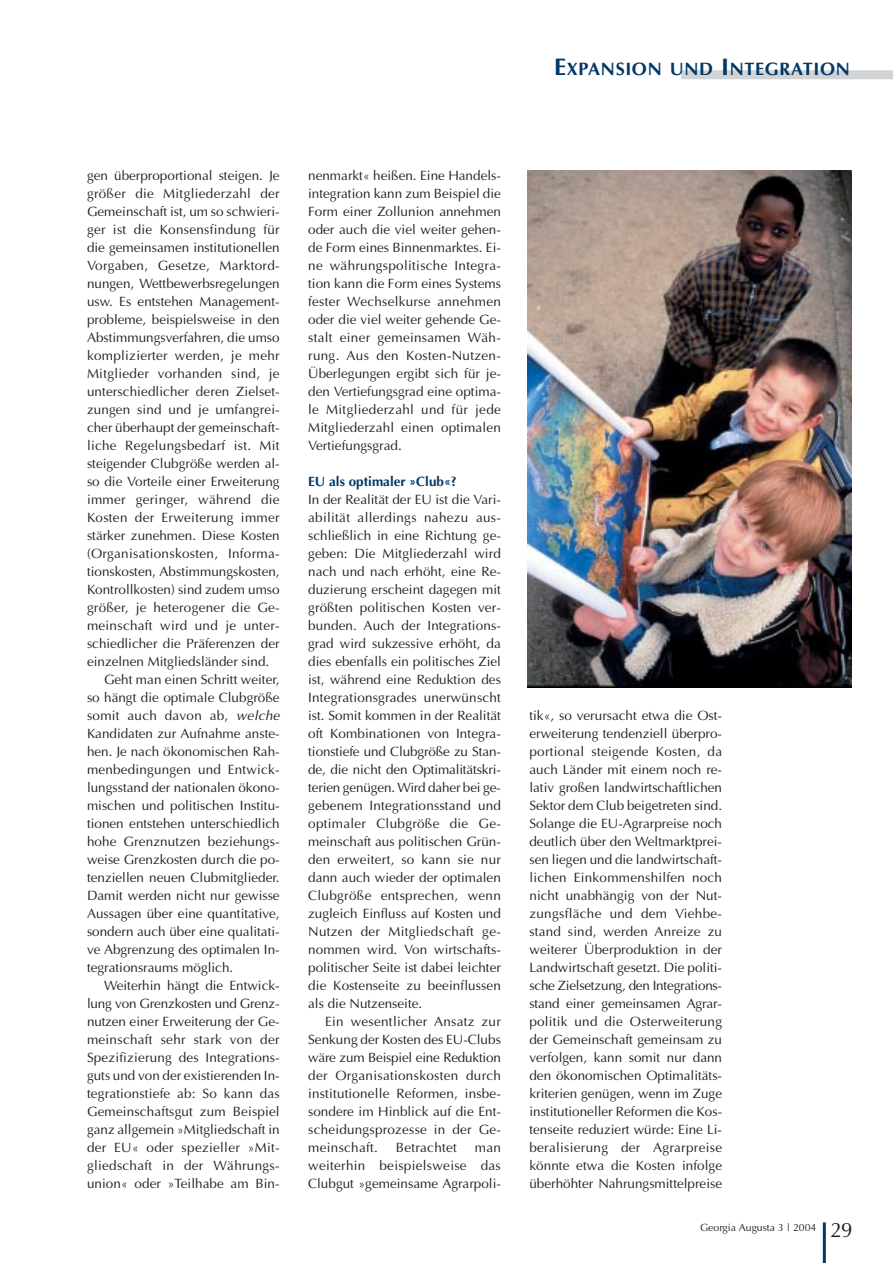
<style>
.page{position:relative;width:893px;height:1263px;background:#fff}
.page>*{position:absolute;margin:0;border:0;box-sizing:border-box;transform-origin:0 0}
.t1{font:700 18px "Optima";letter-spacing:.035em;color:#003867}
.t2{font:13.5px/18px "Optima";color:#231f1f;text-align:justify}
.t3{font:13.5px "Optima";letter-spacing:.02em;color:#231f1f}
.t4{font:700 13.5px "Optima";color:#003867}
.t5{font:10.5px "Optima";color:#231f1f}
.s1{font-size:24px}
.s2{font-style:italic}
.s3{font-size:21px}
</style>
<div class="page">
<hr style="left:822px;top:1222px;width:3px;height:41px;background:#003867">
<div style="left:681px;top:70px;width:211px;height:9px;background:#d1d3d5"></div>
<img style="left:528px;top:170px;width:323px;height:517px">
<h1 class="t1" style="left:554px;top:61px;width:297px"><span class="s1">E</span>XPANSION UND <span class="s1">I</span>NTEGRATION</h1>
<p class="t2" style="left:87px;top:168px;width:194px">gen überproportional steigen. Je</p>
<p class="t3" style="left:87px;top:188px;width:194px">größer die Mitgliederzahl der</p>
<p class="t2" style="left:87px;top:204px;width:194px">Gemeinschaft ist, um so schwieri-</p>
<p class="t3" style="left:87px;top:224px;width:194px">ger ist die Konsensfindung für</p>
<p class="t2" style="left:87px;top:240px;width:194px">die gemeinsamen institutionellen</p>
<p class="t3" style="left:87px;top:260px;width:194px">Vorgaben, Gesetze, Marktord-</p>
<p class="t2" style="left:87px;top:276px;width:194px">nungen, Wettbewerbsregelungen</p>
<p class="t2" style="left:87px;top:294px;width:194px">usw. Es entstehen Management-</p>
<p class="t2" style="left:87px;top:312px;width:194px">probleme, beispielsweise in den</p>
<p class="t2" style="left:87px;top:330px;width:194px">Abstimmungsverfahren, die umso</p>
<p class="t3" style="left:87px;top:350px;width:194px">komplizierter werden, je mehr</p>
<p class="t3" style="left:87px;top:368px;width:194px">Mitglieder vorhanden sind, je</p>
<p class="t2" style="left:87px;top:384px;width:194px">unterschiedlicher deren Zielset-</p>
<p class="t2" style="left:87px;top:402px;width:194px">zungen sind und je umfangrei-</p>
<p class="t2" style="left:87px;top:420px;width:194px">cher überhaupt der gemeinschaft-</p>
<p class="t3" style="left:87px;top:440px;width:194px">liche Regelungsbedarf ist. Mit</p>
<p class="t2" style="left:87px;top:456px;width:194px">steigender Clubgröße werden al-</p>
<p class="t2" style="left:87px;top:474px;width:194px">so die Vorteile einer Erweiterung</p>
<p class="t3" style="left:87px;top:494px;width:194px">immer geringer, während die</p>
<p class="t3" style="left:87px;top:512px;width:194px">Kosten der Erweiterung immer</p>
<p class="t2" style="left:87px;top:528px;width:194px">stärker zunehmen. Diese Kosten</p>
<p class="t3" style="left:87px;top:548px;width:194px">(Organisationskosten, Informa-</p>
<p class="t2" style="left:87px;top:564px;width:194px">tionskosten, Abstimmungskosten,</p>
<p class="t2" style="left:87px;top:582px;width:194px">Kontrollkosten) sind zudem umso</p>
<p class="t3" style="left:87px;top:602px;width:194px">größer, je heterogener die Ge-</p>
<p class="t3" style="left:87px;top:620px;width:194px">meinschaft wird und je unter-</p>
<p class="t2" style="left:87px;top:636px;width:194px">schiedlicher die Präferenzen der</p>
<p class="t2" style="left:87px;top:654px;width:184px">einzelnen Mitgliedsländer sind.</p>
<p class="t2" style="left:104px;top:672px;width:177px">Geht man einen Schritt weiter,</p>
<p class="t2" style="left:87px;top:690px;width:194px">so hängt die optimale Clubgröße</p>
<p class="t3" style="left:87px;top:710px;width:194px">somit auch davon ab, <span class="s2">welche</span></p>
<p class="t2" style="left:87px;top:726px;width:194px">Kandidaten zur Aufnahme anste-</p>
<p class="t2" style="left:87px;top:744px;width:194px">hen. Je nach ökonomischen Rah-</p>
<p class="t2" style="left:87px;top:762px;width:194px">menbedingungen und Entwick-</p>
<p class="t2" style="left:87px;top:780px;width:194px">lungsstand der nationalen ökono-</p>
<p class="t2" style="left:87px;top:798px;width:194px">mischen und politischen Institu-</p>
<p class="t2" style="left:87px;top:816px;width:194px">tionen entstehen unterschiedlich</p>
<p class="t2" style="left:87px;top:834px;width:194px">hohe Grenznutzen beziehungs-</p>
<p class="t2" style="left:87px;top:852px;width:194px">weise Grenzkosten durch die po-</p>
<p class="t2" style="left:87px;top:870px;width:194px">tenziellen neuen Clubmitglieder.</p>
<p class="t2" style="left:87px;top:888px;width:194px">Damit werden nicht nur gewisse</p>
<p class="t2" style="left:87px;top:906px;width:194px">Aussagen über eine quantitative,</p>
<p class="t2" style="left:87px;top:924px;width:194px">sondern auch über eine qualitati-</p>
<p class="t2" style="left:87px;top:942px;width:194px">ve Abgrenzung des optimalen In-</p>
<p class="t2" style="left:87px;top:960px;width:148px">tegrationsraums möglich.</p>
<p class="t2" style="left:104px;top:978px;width:177px">Weiterhin hängt die Entwick-</p>
<p class="t2" style="left:87px;top:996px;width:194px">lung von Grenzkosten und Grenz-</p>
<p class="t2" style="left:87px;top:1014px;width:194px">nutzen einer Erweiterung der Ge-</p>
<p class="t3" style="left:87px;top:1034px;width:194px">meinschaft sehr stark von der</p>
<p class="t2" style="left:87px;top:1050px;width:194px">Spezifizierung des Integrations-</p>
<p class="t2" style="left:87px;top:1068px;width:194px">guts und von der existierenden In-</p>
<p class="t2" style="left:87px;top:1086px;width:194px">tegrationstiefe ab: So kann das</p>
<p class="t2" style="left:87px;top:1104px;width:194px">Gemeinschaftsgut zum Beispiel</p>
<p class="t2" style="left:87px;top:1122px;width:194px">ganz allgemein »Mitgliedschaft in</p>
<p class="t3" style="left:87px;top:1142px;width:194px">der EU« oder spezieller »Mit-</p>
<p class="t3" style="left:87px;top:1160px;width:194px">gliedschaft in der Währungs-</p>
<p class="t2" style="left:87px;top:1176px;width:194px">union« oder »Teilhabe am Bin-</p>
<p class="t2" style="left:308px;top:168px;width:194px">nenmarkt« heißen. Eine Handels&shy;integration kann zum Beispiel die Form einer Zollunion annehmen oder auch die viel weiter gehen&shy;de Form eines Binnenmarktes. Ei&shy;ne währungspolitische Integra&shy;tion kann die Form eines Systems fester Wechselkurse annehmen oder die viel weiter gehende Ge&shy;stalt einer gemeinsamen Wäh&shy;rung. Aus den Kosten-Nutzen-Überlegungen ergibt sich für je&shy;den Vertiefungsgrad eine optima&shy;le Mitgliederzahl und für jede Mitgliederzahl einen optimalen Vertiefungsgrad.</p>
<p class="t4" style="left:308px;top:476px;width:150px">EU als optimaler »Club«?</p>
<p class="t2" style="left:308px;top:492px;width:194px">In der Realität der EU ist die Vari&shy;abilität allerdings nahezu aus&shy;schließlich in eine Richtung ge&shy;geben: Die Mitgliederzahl wird nach und nach erhöht, eine Re&shy;duzierung erscheint dagegen mit größten politischen Kosten ver&shy;bunden. Auch der Integrations&shy;grad wird sukzessive erhöht, da dies ebenfalls ein politisches Ziel ist, während eine Reduktion des Integrationsgrades unerwünscht ist. Somit kommen in der Realität oft Kombinationen von Integra&shy;tionstiefe und Clubgröße zu Stan&shy;de, die nicht den Optimalitätskri&shy;terien genügen. Wird daher bei ge&shy;gebenem Integrationsstand und optimaler Clubgröße die Ge&shy;meinschaft aus politischen Grün&shy;den erweitert, so kann sie nur dann auch wieder der optimalen Clubgröße entsprechen, wenn zugleich Einfluss auf Kosten und Nutzen der Mitgliedschaft ge&shy;nommen wird. Von wirtschafts&shy;politischer Seite ist dabei leichter die Kostenseite zu beeinflussen als die Nutzenseite.</p>
<p class="t2" style="left:308px;top:1014px;width:194px;text-indent:17px">Ein wesentlicher Ansatz zur Senkung der Kosten des EU-Clubs wäre zum Beispiel eine Reduktion der Organisationskosten durch institutionelle Reformen, insbe&shy;sondere im Hinblick auf die Ent&shy;scheidungsprozesse in der Ge&shy;meinschaft.</p>
<p class="t3" style="left:396px;top:1142px;width:63px">Betrachtet</p>
<p class="t2" style="left:308px;top:1140px;width:194px;text-indent:166px">man weiterhin beispielsweise das Clubgut »gemeinsame Agrarpoli-</p>
<p class="t2" style="left:529px;top:708px;width:194px">tik«, so verursacht etwa die Ost&shy;erweiterung tendenziell überpro&shy;portional steigende Kosten, da auch Länder mit einem noch re&shy;lativ großen landwirtschaftlichen Sektor dem Club beigetreten sind.<br>Solange die EU-Agrarpreise noch deutlich über den Weltmarktprei&shy;sen liegen und die landwirtschaft&shy;lichen Einkommenshilfen noch nicht unabhängig von der Nut&shy;zungsfläche und dem Viehbe&shy;stand sind, werden Anreize zu weiterer Überproduktion in der Landwirtschaft gesetzt. Die politi&shy;sche Zielsetzung, den Integrations&shy;stand einer gemeinsamen Agrar&shy;politik und die Osterweiterung der Gemeinschaft gemeinsam zu verfolgen, kann somit nur dann den ökonomischen Optimalitäts&shy;kriterien genügen, wenn im Zuge institutioneller Reformen die Kos&shy;tenseite reduziert würde: Eine Li&shy;beralisierung der Agrarpreise könnte etwa die Kosten infolge überhöhter Nahrungsmittelpreise</p>
<p class="t5" style="left:700px;top:1223px;width:154px">Georgia Augusta 3 | 2004 <span class="s3">29</span></p>
</div>
